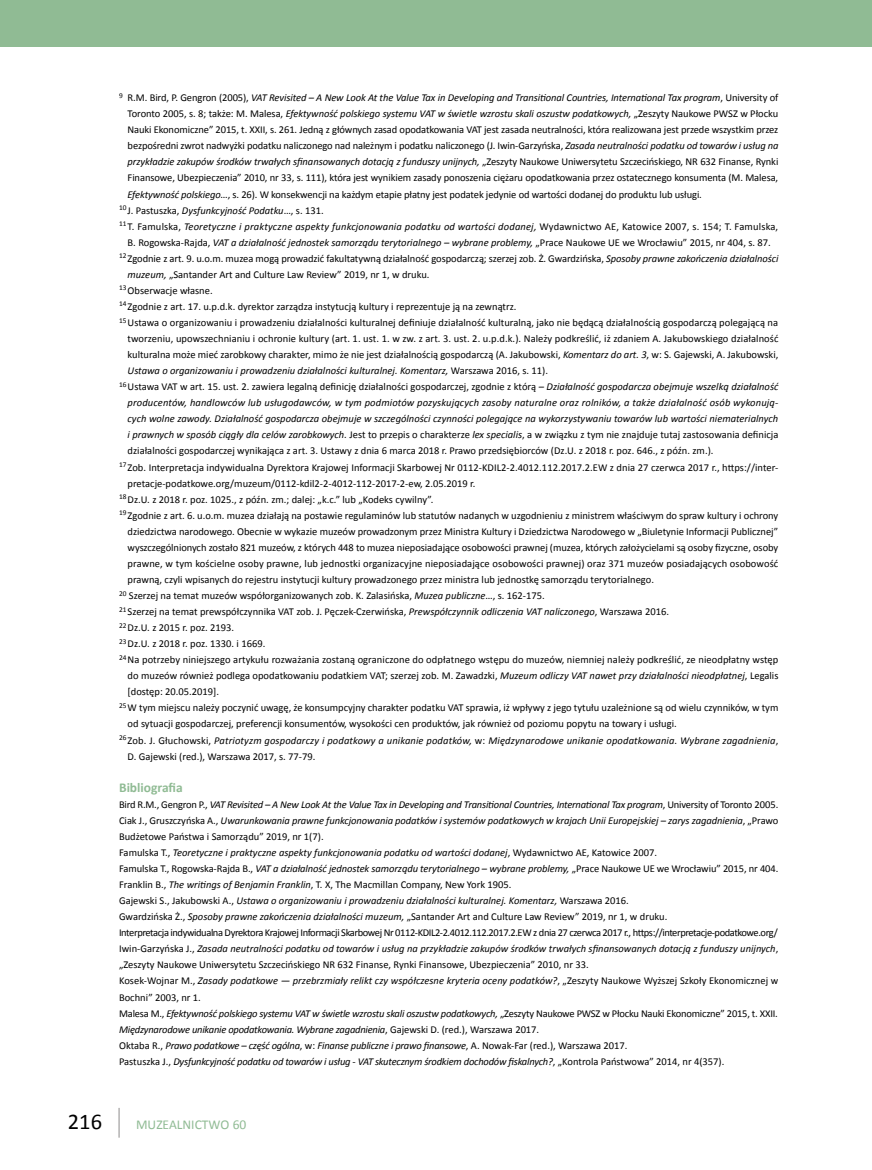
<style>
.page{position:relative;width:872px;height:1170px;background:#fff}
.page>*{position:absolute;margin:0;border:0;box-sizing:border-box;transform-origin:0 0}
.t1{font:22.5px "Calibri";color:#000}
.t2{font:13.5px "Calibri";color:#90bb94}
.t3{font:700 13.5px "Calibri";color:#90bb94}
.t4{font:10.5px "Calibri";color:#000}
.t5{font:italic 10.5px/16px "Calibri";color:#000}
.s1{font-style:normal}
.s2{font-style:italic}
</style>
<div class="page">
<hr style="left:118px;top:1107px;width:2px;height:30px;background:#b3b2b2">
<div style="left:0;top:0;width:872px;height:47px;background:#90bb94"></div>
<p class="t5" style="left:119px;top:89px;width:661px"><sup>9</sup> <span class="s1">R.M. Bird, P. Gengron (2005),</span> VAT Revisited – A New Look At the Value Tax in Developing and Transitional Countries, International Tax program<span class="s1">, University of</span></p>
<p class="t5" style="left:128px;top:105px;width:652px"><span class="s1">Toronto 2005, s. 8; także: M. Malesa,</span> Efektywność polskiego systemu VAT w świetle wzrostu skali oszustw podatkowych, <span class="s1">„Zeszyty Naukowe PWSZ w Płocku</span></p>
<p class="t4" style="left:128px;top:123px;width:652px">Nauki Ekonomiczne” 2015, t. XXII, s. 261. Jedną z głównych zasad opodatkowania VAT jest zasada neutralności, która realizowana jest przede wszystkim przez</p>
<p class="t4" style="left:128px;top:139px;width:652px">bezpośredni zwrot nadwyżki podatku naliczonego nad należnym i podatku naliczonego (J. Iwin-Garzyńska, <span class="s2">Zasada neutralności podatku od towarów i usług na</span></p>
<p class="t5" style="left:128px;top:153px;width:652px">przykładzie zakupów środków trwałych sfinansowanych dotacją z funduszy unijnych, <span class="s1">„Zeszyty Naukowe Uniwersytetu Szczecińskiego, NR 632 Finanse, Rynki</span></p>
<p class="t4" style="left:128px;top:171px;width:652px">Finansowe, Ubezpieczenia” 2010, nr 33, s. 111), która jest wynikiem zasady ponoszenia ciężaru opodatkowania przez ostatecznego konsumenta (M. Malesa,</p>
<p class="t4" style="left:128px;top:187px;width:576px"><span class="s2">Efektywność polskiego</span>…, s. 26). W konsekwencji na każdym etapie płatny jest podatek jedynie od wartości dodanej do produktu lub usługi.</p>
<p class="t5" style="left:119px;top:202px;width:206px"><sup>10</sup> <span class="s1">J. Pastuszka,</span> Dysfunkcyjność Podatku<span class="s1">…, s. 131.</span></p>
<p class="t5" style="left:119px;top:218px;width:660px"><sup>11</sup> <span class="s1">T. Famulska,</span> Teoretyczne i praktyczne aspekty funkcjonowania podatku od wartości dodanej, <span class="s1">Wydawnictwo AE, Katowice 2007, s. 154; T. Famulska,</span></p>
<p class="t5" style="left:128px;top:234px;width:645px"><span class="s1">B. Rogowska-Rajda,</span> VAT a działalność jednostek samorządu terytorialnego – wybrane problemy, <span class="s1">„Prace Naukowe UE we Wrocławiu” 2015, nr 404, s. 87.</span></p>
<p class="t4" style="left:119px;top:251px;width:661px"><sup>12</sup> Zgodnie z art. 9. u.o.m. muzea mogą prowadzić fakultatywną działalność gospodarczą; szerzej zob. Ż. Gwardzińska, <span class="s2">Sposoby prawne zakończenia działalności</span></p>
<p class="t4" style="left:128px;top:268px;width:303px"><span class="s2">muzeum,</span> „Santander Art and Culture Law Review” 2019, nr 1, w druku.</p>
<p class="t4" style="left:119px;top:284px;width:95px"><sup>13</sup>Obserwacje własne.</p>
<p class="t4" style="left:119px;top:300px;width:399px"><sup>14</sup> Zgodnie z art. 17. u.p.d.k. dyrektor zarządza instytucją kultury i reprezentuje ją na zewnątrz.</p>
<p class="t4" style="left:119px;top:316px;width:660px"><sup>15</sup>Ustawa o organizowaniu i prowadzeniu działalności kulturalnej definiuje działalność kulturalną, jako nie będącą działalnością gospodarczą polegającą na</p>
<p class="t4" style="left:128px;top:332px;width:652px">tworzeniu, upowszechnianiu i ochronie kultury (art. 1. ust. 1. w zw. z art. 3. ust. 2. u.p.d.k.). Należy podkreślić, iż zdaniem A. Jakubowskiego działalność</p>
<p class="t4" style="left:128px;top:348px;width:652px">kulturalna może mieć zarobkowy charakter, mimo że nie jest działalnością gospodarczą (A. Jakubowski, <span class="s2">Komentarz do art. 3</span>, w: S. Gajewski, A. Jakubowski,</p>
<p class="t5" style="left:128px;top:362px;width:422px">Ustawa o organizowaniu i prowadzeniu działalności kulturalnej. Komentarz, <span class="s1">Warszawa 2016, s. 11).</span></p>
<p class="t4" style="left:119px;top:380px;width:661px"><sup>16</sup>Ustawa VAT w art. 15. ust. 2. zawiera legalną definicję działalności gospodarczej, zgodnie z którą <span class="s2">– Działalność gospodarcza obejmuje wszelką działalność</span></p>
<p class="t5" style="left:128px;top:394px;width:652px">producentów, handlowców lub usługodawców, w tym podmiotów pozyskujących zasoby naturalne oraz rolników, a także działalność osób wykonują-</p>
<p class="t5" style="left:128px;top:410px;width:652px">cych wolne zawody. Działalność gospodarcza obejmuje w szczególności czynności polegające na wykorzystywaniu towarów lub wartości niematerialnych</p>
<p class="t4" style="left:128px;top:428px;width:652px"><span class="s2">i prawnych w sposób ciągły dla celów zarobkowych.</span> Jest to przepis o charakterze <span class="s2">lex specialis</span>, a w związku z tym nie znajduje tutaj zastosowania definicja</p>
<p class="t4" style="left:128px;top:444px;width:587px">działalności gospodarczej wynikająca z art. 3. Ustawy z dnia 6 marca 2018 r. Prawo przedsiębiorców (Dz.U. z 2018 r. poz. 646., z późn. zm.).</p>
<p class="t4" style="left:119px;top:460px;width:661px"><sup>17</sup> Zob. Interpretacja indywidualna Dyrektora Krajowej Informacji Skarbowej Nr 0112-KDIL2-2.4012.112.2017.2.EW z dnia 27 czerwca 2017 r., https://inter-</p>
<p class="t4" style="left:128px;top:476px;width:349px">pretacje-podatkowe.org/muzeum/0112-kdil2-2-4012-112-2017-2-ew, 2.05.2019 r.</p>
<p class="t4" style="left:119px;top:492px;width:316px"><sup>18</sup>Dz.U. z 2018 r. poz. 1025., z późn. zm.; dalej: „k.c.” lub „Kodeks cywilny”.</p>
<p class="t4" style="left:119px;top:508px;width:660px"><sup>19</sup> Zgodnie z art. 6. u.o.m. muzea działają na postawie regulaminów lub statutów nadanych w uzgodnieniu z ministrem właściwym do spraw kultury i ochrony</p>
<p class="t4" style="left:128px;top:524px;width:652px">dziedzictwa narodowego. Obecnie w wykazie muzeów prowadzonym przez Ministra Kultury i Dziedzictwa Narodowego w „Biuletynie Informacji Publicznej”</p>
<p class="t4" style="left:128px;top:540px;width:652px">wyszczególnionych zostało 821 muzeów, z których 448 to muzea nieposiadające osobowości prawnej (muzea, których założycielami są osoby fizyczne, osoby</p>
<p class="t4" style="left:128px;top:556px;width:652px">prawne, w tym kościelne osoby prawne, lub jednostki organizacyjne nieposiadające osobowości prawnej) oraz 371 muzeów posiadających osobowość</p>
<p class="t4" style="left:128px;top:572px;width:528px">prawną, czyli wpisanych do rejestru instytucji kultury prowadzonego przez ministra lub jednostkę samorządu terytorialnego.</p>
<p class="t4" style="left:119px;top:589px;width:427px"><sup>20</sup> Szerzej na temat muzeów współorganizowanych zob. K. Zalasińska, <span class="s2">Muzea publiczne</span>…, s. 162-175.</p>
<p class="t4" style="left:119px;top:605px;width:551px"><sup>21</sup> Szerzej na temat prewspółczynnika VAT zob. J. Pęczek-Czerwińska, <span class="s2">Prewspółczynnik odliczenia VAT naliczonego</span>, Warszawa 2016.</p>
<p class="t4" style="left:119px;top:621px;width:117px"><sup>22</sup>Dz.U. z 2015 r. poz. 2193.</p>
<p class="t4" style="left:119px;top:637px;width:148px"><sup>23</sup>Dz.U. z 2018 r. poz. 1330. i 1669.</p>
<p class="t4" style="left:119px;top:653px;width:661px"><sup>24</sup>Na potrzeby niniejszego artykułu rozważania zostaną ograniczone do odpłatnego wstępu do muzeów, niemniej należy podkreślić, ze nieodpłatny wstęp</p>
<p class="t4" style="left:128px;top:669px;width:652px">do muzeów również podlega opodatkowaniu podatkiem VAT; szerzej zob. M. Zawadzki, <span class="s2">Muzeum odliczy VAT nawet przy działalności nieodpłatnej</span>, Legalis</p>
<p class="t4" style="left:128px;top:685px;width:93px">[dostęp: 20.05.2019].</p>
<p class="t4" style="left:119px;top:701px;width:661px"><sup>25</sup>W tym miejscu należy poczynić uwagę, że konsumpcyjny charakter podatku VAT sprawia, iż wpływy z jego tytułu uzależnione są od wielu czynników, w tym</p>
<p class="t4" style="left:128px;top:717px;width:550px">od sytuacji gospodarczej, preferencji konsumentów, wysokości cen produktów, jak również od poziomu popytu na towary i usługi.</p>
<p class="t5" style="left:119px;top:731px;width:661px"><sup>26</sup> <span class="s1">Zob. J. Głuchowski,</span> Patriotyzm gospodarczy i podatkowy a unikanie podatków, <span class="s1">w:</span> Międzynarodowe unikanie opodatkowania. Wybrane zagadnienia<span class="s1">,</span></p>
<p class="t4" style="left:128px;top:749px;width:189px">D. Gajewski (red.), Warszawa 2017, s. 77-79.</p>
<p class="t3" style="left:119px;top:778px;width:65px">Bibliografia</p>
<p class="t5" style="left:119px;top:795px;width:661px"><span class="s1">Bird R.M., Gengron P.,</span> VAT Revisited – A New Look At the Value Tax in Developing and Transitional Countries, International Tax program<span class="s1">, University of Toronto 2005.<br>Ciak J., Gruszczyńska A.,</span> Uwarunkowania prawne funkcjonowania podatków i systemów podatkowych w krajach Unii Europejskiej – zarys zagadnienia<span class="s1">, „Prawo Budżetowe Państwa i Samorządu” 2019, nr 1(7).<br>Famulska T.,</span> Teoretyczne i praktyczne aspekty funkcjonowania podatku od wartości dodanej<span class="s1">, Wydawnictwo AE, Katowice 2007.<br>Famulska T., Rogowska-Rajda B.,</span> VAT a działalność jednostek samorządu terytorialnego – wybrane problemy, <span class="s1">„Prace Naukowe UE we Wrocławiu” 2015, nr 404.<br>Franklin B.,</span> The writings of Benjamin Franklin<span class="s1">, T. X, The Macmillan Company, New York 1905.<br>Gajewski S., Jakubowski A.,</span> Ustawa o organizowaniu i prowadzeniu działalności kulturalnej. Komentarz, <span class="s1">Warszawa 2016.<br>Gwardzińska Ż.,</span> Sposoby prawne zakończenia działalności muzeum, <span class="s1">„Santander Art and Culture Law Review” 2019, nr 1, w druku.<br>Interpretacja indywidualna Dyrektora Krajowej Informacji Skarbowej Nr 0112-KDIL2-2.4012.112.2017.2.EW z dnia 27 czerwca 2017 r., https://interpretacje-podatkowe.org/ Iwin-Garzyńska J.,</span> Zasada neutralności podatku od towarów i usług na przykładzie zakupów środków trwałych sfinansowanych dotacją z funduszy unijnych<span class="s1">, „Zeszyty Naukowe Uniwersytetu Szczecińskiego NR 632 Finanse, Rynki Finansowe, Ubezpieczenia” 2010, nr 33.<br>Kosek-Wojnar M.,</span> Zasady podatkowe — przebrzmiały relikt czy współczesne kryteria oceny podatków?<span class="s1">, „Zeszyty Naukowe Wyższej Szkoły Ekonomicznej w Bochni” 2003, nr 1.<br>Malesa M.,</span> Efektywność polskiego systemu VAT w świetle wzrostu skali oszustw podatkowych, <span class="s1">„Zeszyty Naukowe PWSZ w Płocku Nauki Ekonomiczne” 2015, t. XXII.<br></span>Międzynarodowe unikanie opodatkowania. Wybrane zagadnienia<span class="s1">, Gajewski D. (red.), Warszawa 2017.<br>Oktaba R.,</span> Prawo podatkowe – część ogólna<span class="s1">, w:</span> Finanse publiczne i prawo finansowe<span class="s1">, A. Nowak-Far (red.), Warszawa 2017.<br>Pastuszka J.,</span> Dysfunkcyjność podatku od towarów i usług - VAT skutecznym środkiem dochodów fiskalnych?<span class="s1">, „Kontrola Państwowa” 2014, nr 4(357).</span></p>
<h1 class="t1" style="left:68px;top:1107px;width:36px">216</h1>
<p class="t2" style="left:136px;top:1115px;width:112px">MUZEALNICTWO 60</p>
</div>
